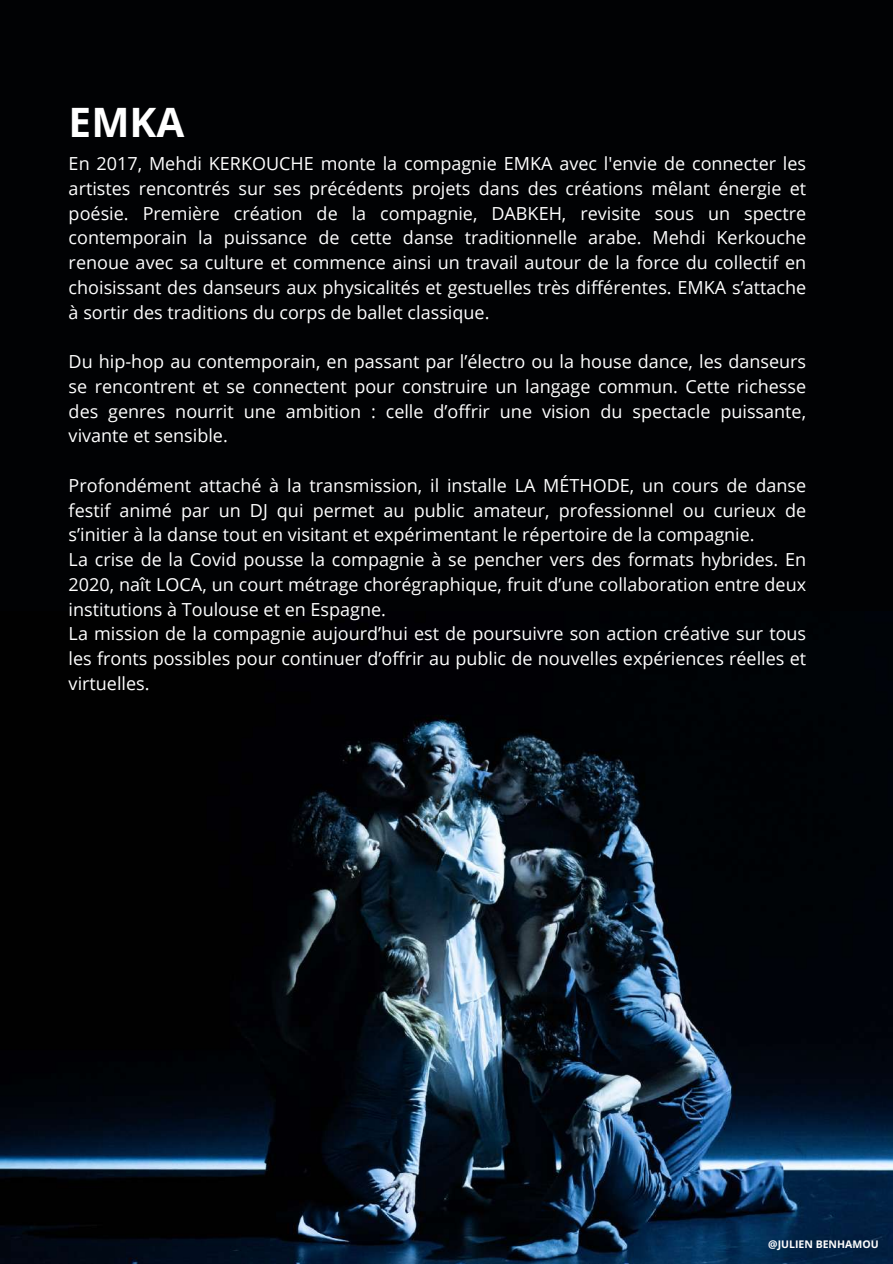
<style>
.page{position:relative;width:893px;height:1264px;background:#fff}
.page>*{position:absolute;margin:0;border:0;box-sizing:border-box;transform-origin:0 0}
.t1{font:700 40.5px "Open Sans";color:#fff}
.t2{font:18px/24.8px "Open Sans";color:#fff;text-align:justify}
.t3{font:700 10.5px "Open Sans";color:#fff}
</style>
<div class="page">
<div style="left:0;top:0;width:892px;height:1263px;background:#010204"></div>
<img style="left:0;top:715px;width:892px;height:548px">
<h1 class="t1" style="left:69px;top:94px;width:117px">EMKA</h1>
<p class="t2" style="left:69px;top:151px;width:739px">En 2017, Mehdi KERKOUCHE monte la compagnie EMKA avec l'envie de connecter les artistes rencontrés sur ses précédents projets dans des créations mê lant é nergie et poésie. Première création de la compagnie, DABKEH, revisite sous un spectre contemporain la puissance de cette danse traditionnelle arabe. Mehdi Kerkouche renoue avec sa culture et commence ainsi un travail autour de la force du collectif en choisissant des danseurs aux physicalités et gestuelles très diffé rentes. EMKA s’attache à sortir des traditions du corps de ballet classique.</p>
<p class="t2" style="left:69px;top:349px;width:739px">Du hip-hop au contemporain, en passant par l’électro ou la house dance, les danseurs se rencontrent et se connectent pour construire un langage commun. Cette richesse des genres nourrit une ambition : celle d’offrir une vision du spectacle puissante, vivante et sensible.</p>
<p class="t2" style="left:69px;top:472px;width:739px;text-align:left">Profondément attaché à la transmission, il installe LA MÉTHODE, un cours de danse festif animé par un DJ qui permet au public amateur, professionnel ou curieux de s’initier à la danse tout en visitant et expérimentant le répertoire de la compagnie.<br>La crise de la Covid pousse la compagnie à se pencher vers des formats hybrides. En 2020, naît LOCA, un court métrage chorégraphique, fruit d’une collaboration entre deux institutions à Toulouse et en Espagne.<br>La mission de la compagnie aujourd’hui est de poursuivre son action créative sur tous les fronts possibles pour continuer d’offrir au public de nouvelles expériences réelles et virtuelles.</p>
<p class="t3" style="left:768px;top:1236px;width:112px">@JULIEN BENHAMOU</p>
</div>
